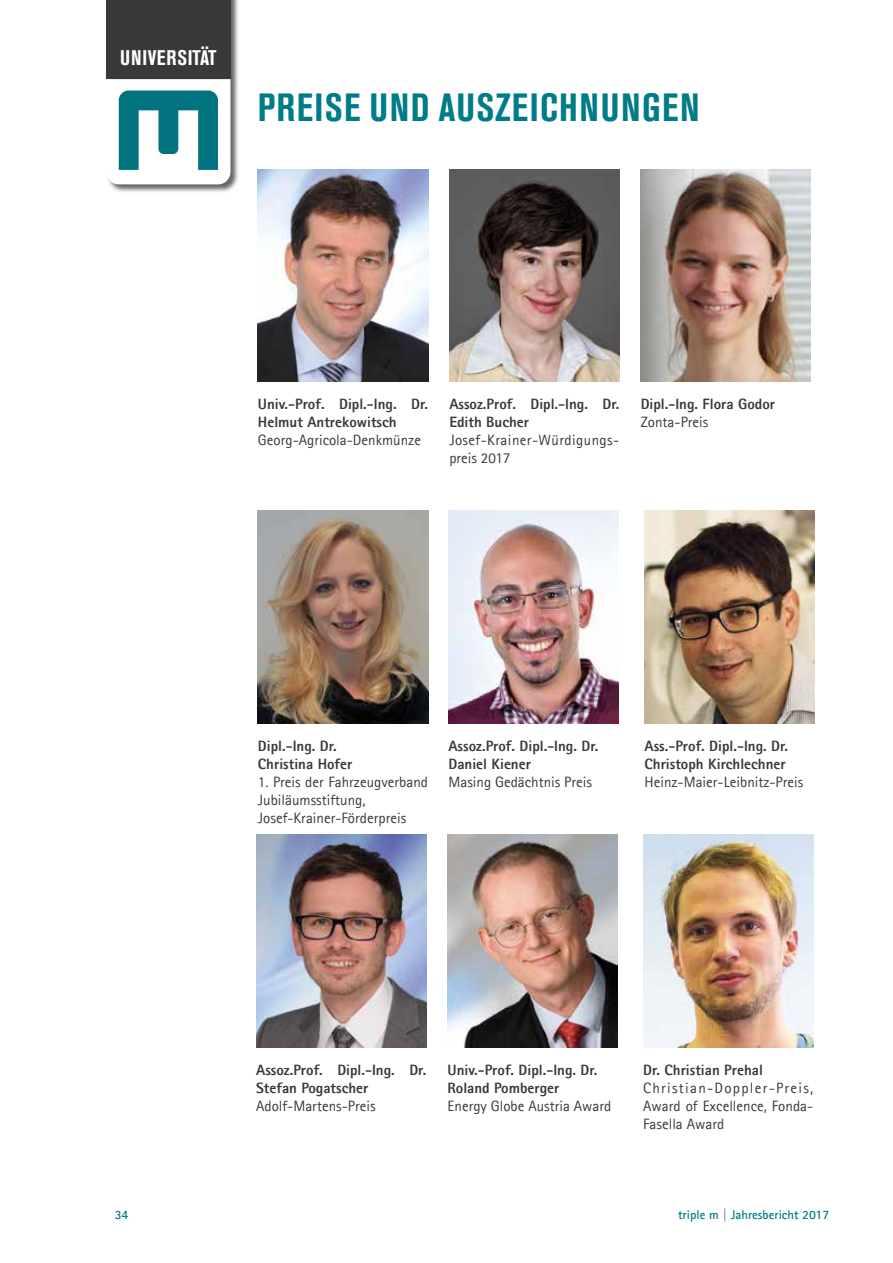
<style>
.page{position:relative;width:893px;height:1263px;background:#fff}
.page>*{position:absolute;margin:0;border:0;box-sizing:border-box;transform-origin:0 0}
.t1{font:700 condensed 39px "Akzidenz Grotesk BE";letter-spacing:.035em;color:#007c88}
.t2{font:700 condensed 21px "Akzidenz Grotesk BE";letter-spacing:.03em;color:#fff}
.t3{font:800 15px/18px "Agfa Rotis Sans Serif";color:#3a3938}
.t4{font:15px/18px "Agfa Rotis Sans Serif";color:#3a3938}
.t5{font:15px/18px "Agfa Rotis Sans Serif";letter-spacing:.025em;color:#3a3938}
.t6{font:700 12.75px "Agfa Rotis Sans Serif";color:#007c88}
</style>
<div class="page">
<img style="left:258px;top:169px;width:170px;height:213px">
<img style="left:449px;top:169px;width:170px;height:213px">
<img style="left:641px;top:169px;width:170px;height:213px">
<img style="left:448px;top:511px;width:171px;height:212px">
<img style="left:258px;top:511px;width:170px;height:212px">
<img style="left:645px;top:511px;width:170px;height:212px">
<img style="left:256px;top:835px;width:170px;height:212px">
<img style="left:448px;top:835px;width:170px;height:212px">
<img style="left:643px;top:835px;width:170px;height:212px">
<div style="left:106px;top:0;width:133px;height:193px;background:#000;opacity:.6"></div>
<div style="left:106px;top:0;width:124px;height:79px;background:#3a3938"></div>
<svg style="left:106px;top:79px;width:124px;height:105px"></svg>
<h2 class="t2" style="left:120px;top:46px;width:98px">UNIVERSITÄT</h2>
<h1 class="t1" style="left:258px;top:85px;width:443px">PREISE UND AUSZEICHNUNGEN</h1>
<p class="t3" style="left:258px;top:395px;width:172px">Univ.-Prof. Dipl.-Ing. Dr.<br>Helmut Antrekowitsch</p>
<p class="t4" style="left:258px;top:431px;width:165px">Georg-Agricola-Denkmünze</p>
<p class="t3" style="left:449px;top:395px;width:172px">Assoz.Prof. Dipl.-Ing. Dr.<br>Edith Bucher</p>
<p class="t5" style="left:449px;top:431px;width:171px">Josef-Krainer-Würdigungs&shy;preis 2017</p>
<p class="t3" style="left:641px;top:395px;width:136px">Dipl.-Ing. Flora Godor</p>
<p class="t4" style="left:641px;top:413px;width:69px">Zonta-Preis</p>
<p class="t3" style="left:258px;top:737px;width:96px">Dipl.-Ing. Dr.<br>Christina Hofer</p>
<p class="t4" style="left:258px;top:773px;width:172px">1. Preis der Fahrzeugverband<br>Jubiläumsstiftung,<br>Josef-Krainer-Förderpreis</p>
<p class="t3" style="left:448px;top:737px;width:151px">Assoz.Prof. Dipl.-Ing. Dr.<br>Daniel Kiener</p>
<p class="t4" style="left:448px;top:773px;width:145px">Masing Gedächtnis Preis</p>
<p class="t3" style="left:645px;top:737px;width:145px">Ass.-Prof. Dipl.-Ing. Dr.<br>Christoph Kirchlechner</p>
<p class="t4" style="left:645px;top:773px;width:160px">Heinz-Maier-Leibnitz-Preis</p>
<p class="t3" style="left:256px;top:1061px;width:172px">Assoz.Prof. Dipl.-Ing. Dr.<br>Stefan Pogatscher</p>
<p class="t4" style="left:256px;top:1097px;width:121px">Adolf-Martens-Preis</p>
<p class="t3" style="left:448px;top:1061px;width:151px">Univ.-Prof. Dipl.-Ing. Dr.<br>Roland Pomberger</p>
<p class="t4" style="left:448px;top:1097px;width:165px">Energy Globe Austria Award</p>
<p class="t3" style="left:643px;top:1061px;width:121px">Dr. Christian Prehal</p>
<p class="t4" style="left:643px;top:1079px;width:172px;text-align:justify">Christian-Doppler-Preis, Award of Excellence, Fonda-Fasella Award</p>
<p class="t6" style="left:115px;top:1207px;width:15px">34</p>
<p class="t6" style="left:678px;top:1207px;width:153px">triple m | Jahresbericht 2017</p>
</div>
